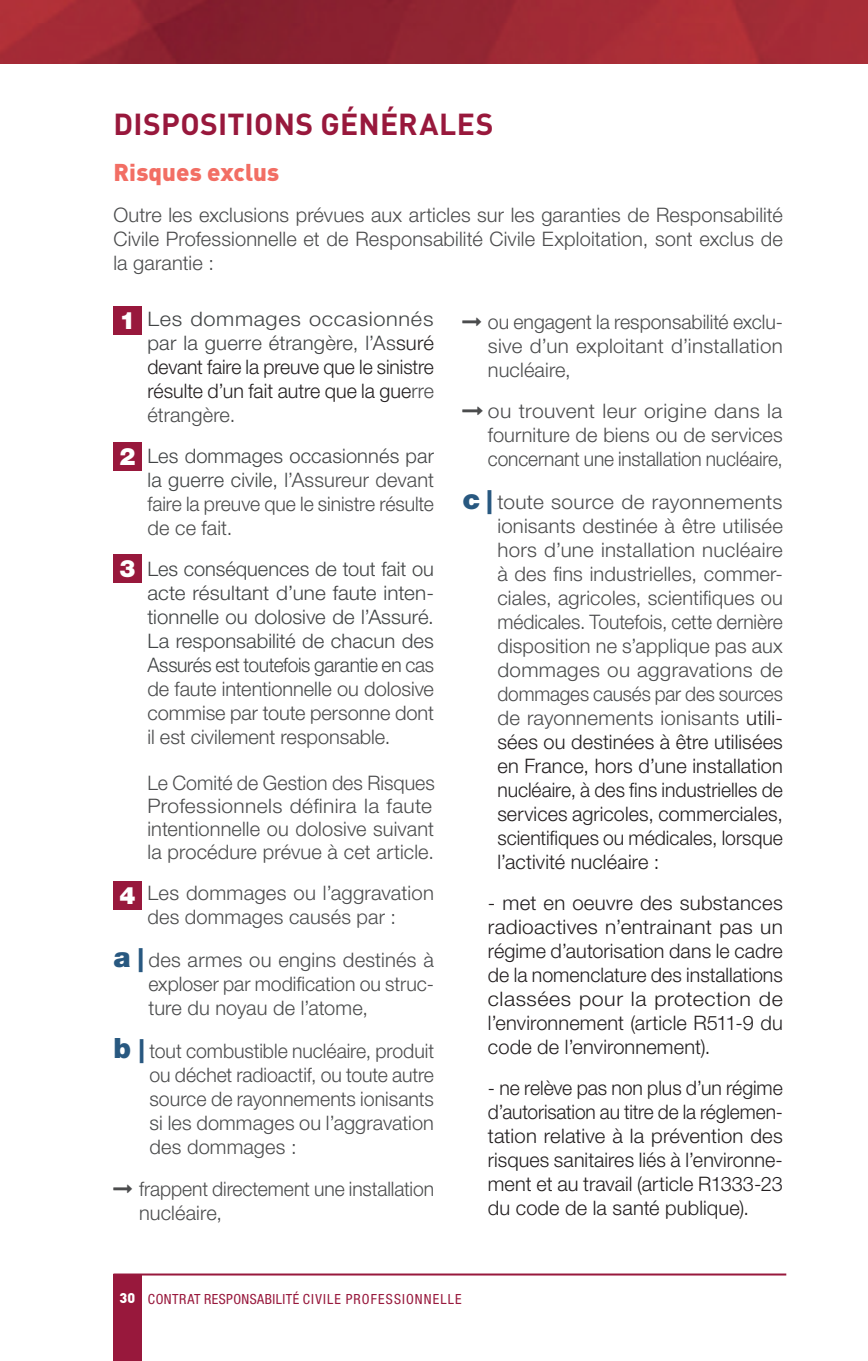
<style>
.page{position:relative;width:868px;height:1361px;background:#fff}
.page>*{position:absolute;margin:0;border:0;box-sizing:border-box;transform-origin:0 0}
.style_courant{font:700 30px "DIN Pro";letter-spacing:.01em;color:#98183c}
.style_courant-2{font:900 24px "DIN Pro";letter-spacing:.005em;color:#f26e64}
.style_courant-3{font:900 24px "Helvetica Neue LT Std";color:#fff}
.style_courant-4{font:300 20px/24px "Helvetica Neue LT Std";letter-spacing:.005em;color:#4b4c4d;text-align:justify}
.style_courant-5{font:300 20px/24px "Helvetica Neue LT Std";letter-spacing:.005em;color:#231f20;text-align:justify}
.style_courant-6{font:300 20px/24px "Helvetica Neue LT Std";letter-spacing:.005em;color:#4b4c4d;text-align:justify;scale:1.04 1}
.style_courant-7{font:300 20px/24px "Helvetica Neue LT Std";letter-spacing:-.005em;color:#414445;text-align:justify}
.style_courant-8{font:300 20px/24px "Helvetica Neue LT Std";letter-spacing:.005em;color:#4b4c4d;text-align:justify;scale:1.05 1}
.t1{font:condensed 14px "Helvetica Neue LT Std";letter-spacing:.07em;color:#98183c}
.s1{color:#414445}
.s2{color:#4b4c4d}
.s3{font-weight:900;font-size:28px;color:#285880}
.s4{font-weight:900;font-size:24px;color:#285880}
.s5{color:#231f20}
.s6{font-family:"DIN Pro";font-weight:900;font-stretch:normal;color:#fff}
</style>
<div class="page">
<div style="left:113px;top:1275px;width:28px;height:86px;background:#98183c"></div>
<hr style="left:113px;top:1273px;width:673px;height:2px;background:#98183c">
<img style="left:0;top:0;width:867px;height:64px">
<div style="left:113px;top:307px;width:29px;height:28px;background:#98183c"></div>
<div style="left:113px;top:442px;width:29px;height:29px;background:#98183c"></div>
<div style="left:113px;top:554px;width:29px;height:29px;background:#98183c"></div>
<div style="left:113px;top:881px;width:29px;height:28px;background:#98183c"></div>
<p class="style_courant" style="left:114px;top:99px;width:381px">DISPOSITIONS GÉNÉRALES</p>
<p class="style_courant-2" style="left:113px;top:151px;width:167px">Risques exclus</p>
<p class="style_courant-4" style="left:113px;top:202px;width:671px">Outre les exclusions prévues aux articles sur les garanties de Responsabilité Civile Professionnelle et de Responsabilité Civile Exploitation, sont exclus de la garantie :</p>
<p class="style_courant-5" style="left:147px;top:307px;width:288px"><span class="s1">Les dommages occasionnés par la guerre étrangère, l’As</span>suré devant faire la preuve que le sinistre résulte d’un fait autre que la gue<span class="s2">rre étrangère.</span></p>
<p class="style_courant-4" style="left:147px;top:444px;width:288px"><span class="s1">Les dommages occasionnés par la guerre civile, l</span>’Assureur devant faire la preuve que le sinistre résulte de ce fait.</p>
<p class="style_courant-7" style="left:147px;top:557px;width:288px">Les conséquences de tout fait ou acte résultant d’une faute inten&shy;tionnelle ou dolosive de l’Assuré.<br>La responsabilité de chacun des Assurés est toutefois garantie en c<span class="s2">as de faute intentionnelle ou dolosive commise par toute personne dont il est civilement responsable.</span></p>
<p class="style_courant-4" style="left:147px;top:771px;width:289px">Le Comité de Gestion des Risques</p>
<p class="style_courant-8" style="left:147px;top:794px;width:272px">Professionnels définira la faute</p>
<p class="style_courant-4" style="left:147px;top:817px;width:288px">intentionnelle ou dolosive suivant</p>
<p class="style_courant-4" style="left:147px;top:840px;width:288px">la procédure prévue à cet article.</p>
<p class="style_courant-4" style="left:147px;top:881px;width:288px">Les dommages ou l’aggravation des dommages causés par :</p>
<p class="style_courant-4" style="left:148px;top:948px;width:287px;text-indent:-35px"><span class="s3">a</span> <span class="s4">|</span> des armes ou engins destinés à exploser par modification ou struc&shy;ture du noyau de l’atome,</p>
<p class="style_courant-4" style="left:149px;top:1039px;width:286px;text-indent:-36px"><span class="s3">b</span> <span class="s4">|</span> tout combustible nucléaire, produit ou déchet radioactif, ou toute autre source de rayonnements ionisants si les dommages ou l’aggravation des dommages :</p>
<p class="style_courant-4" style="left:139px;top:1176px;width:296px">frappent directement une installation nucléaire,</p>
<p class="style_courant-3" style="left:120px;top:307px;width:18px">1</p>
<p class="style_courant-3" style="left:120px;top:442px;width:18px">2</p>
<p class="style_courant-3" style="left:120px;top:554px;width:18px">3</p>
<p class="style_courant-3" style="left:120px;top:881px;width:18px">4</p>
<p class="style_courant-4" style="left:488px;top:309px;width:296px">ou engagent la responsabilité exclu&shy;sive d’un exploitant d’installation nucléaire,</p>
<p class="style_courant-8" style="left:488px;top:398px;width:282px">ou trouvent leur origine dans la fourniture de biens ou de services concernant une installation nucléaire,</p>
<p class="style_courant-6" style="left:497px;top:489px;width:276px;text-indent:-35px"><span class="s3">c</span> <span class="s4">|</span> toute source de rayonnements ionisants destinée à être utilisée hors d’une installation nucléaire à des fins industrielles, commer&shy;ciales, agricoles, scientifiques ou médicales. Toutefois, cette dernière disposition ne s’applique pas aux dommages ou aggravations de dommages causés par des sources de rayonnements ionisants <span class="s5">utili&shy;sées ou destinées à être utilisées en France, hors d’une installation nucléaire, à des fins industrielles de services agricoles, commerciales, scientifiques ou médicales, lorsque l’activité nucléaire :</span></p>
<p class="style_courant-5" style="left:488px;top:890px;width:296px">- met en oeuvre des substances radioactives n’entrainant pas un régime d’autorisation dans le cadre de la nomenclature des installations classées pour la protection de l’environnement (article R511-9 du code de l’environnement).</p>
<p class="style_courant-5" style="left:488px;top:1075px;width:296px">- ne relève pas non plus d’un régime d’autorisation au titre de la réglemen&shy;tation relative à la prévention des risques sanitaires liés à l’environne&shy;ment et au travail (article R1333-23 du code de la santé publique).</p>
<p class="t1" style="left:119px;top:1291px;width:344px"><span class="s6">30</span> CONTRAT RESPONSABILITÉ CIVILE PROFESSIONNELLE</p>
</div>
